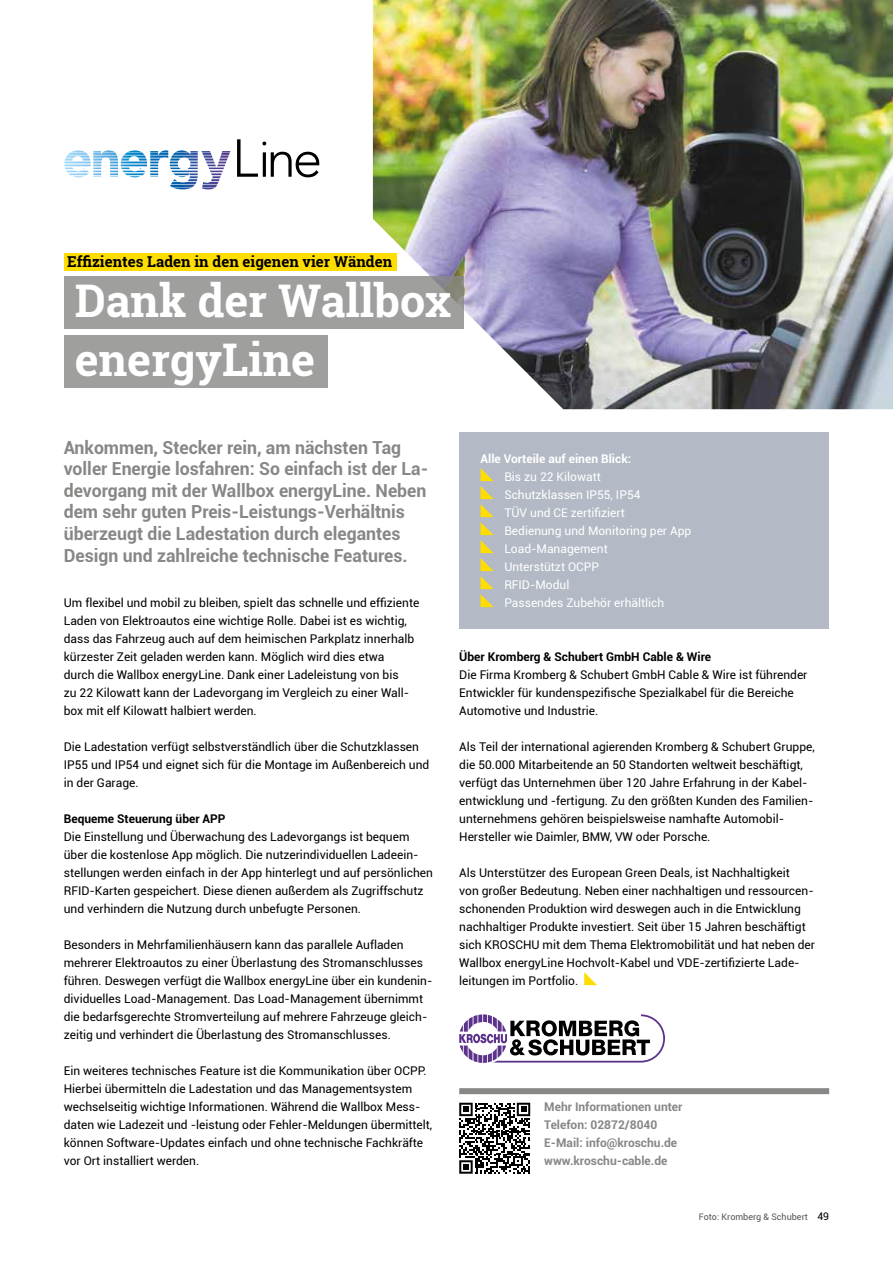
<style>
.page{position:relative;width:893px;height:1263px;background:#fff}
.page>*{position:absolute;margin:0;border:0;box-sizing:border-box;transform-origin:0 0}
.t1{font:700 45px/58.5px "Roboto Slab";color:#fff}
.t2{font:700 18px/21.6px "Roboto";color:#878786}
.t3{font:700 15px "Roboto Slab";color:#000}
.t4{font:12px/18px "Roboto";color:#000}
.t5{font:12px/18px "Roboto";color:#fff}
.t6{font:700 12px/18px "Roboto";color:#878786}
.t7{font:700 12px "Roboto";color:#000}
.t8{font:700 12px "Roboto";color:#fff}
.t9{font:10.5px "Roboto";color:#000}
.t10{font:9px "Roboto";color:#565656}
</style>
<div class="page">
<img style="left:373px;top:0;width:520px;height:409px">
<div style="left:459px;top:1088px;width:370px;height:6px;background:#878786"></div>
<svg style="left:584px;top:972px;width:13px;height:13px"></svg>
<div style="left:64px;top:277px;width:399px;height:52px;background:#9f9f9e"></div>
<div style="left:64px;top:335px;width:263px;height:52px;background:#9f9f9e"></div>
<div style="left:64px;top:253px;width:333px;height:18px;background:#fd0"></div>
<div style="left:459px;top:432px;width:370px;height:196px;background:#b3bac5"></div>
<svg style="left:480px;top:468px;width:14px;height:139px"></svg>
<svg style="left:66px;top:150px;width:164px;height:11px"></svg>
<svg style="left:237px;top:139px;width:82px;height:38px"></svg>
<svg style="left:459px;top:1014px;width:206px;height:49px"></svg>
<svg style="left:459px;top:1103px;width:71px;height:71px"></svg>
<p class="t3" style="left:67px;top:251px;width:326px">Effizientes Laden in den eigenen vier Wänden</p>
<h1 class="t1" style="left:75px;top:271px;width:378px">Dank der Wallbox energyLine</h1>
<p class="t2" style="left:64px;top:436px;width:366px">Ankommen, Stecker rein, am nächsten Tag voller Energie losfahren: So einfach ist der La&shy;devorgang mit der Wallbox energyLine. Neben dem sehr guten Preis-Leistungs-Verhältnis überzeugt die Ladestation durch elegantes Design und zahlreiche technische Features.</p>
<p class="t4" style="left:64px;top:593px;width:357px">Um flexibel und mobil zu bleiben, spielt das schnelle und effiziente Laden von Elektroautos eine wichtige Rolle. Dabei ist es wichtig, dass das Fahrzeug auch auf dem heimischen Parkplatz innerhalb kürzester Zeit geladen werden kann. Möglich wird dies etwa<br>durch die Wallbox energyLine. Dank einer Ladeleistung von bis<br>zu 22 Kilowatt kann der Ladevorgang im Vergleich zu einer Wall&shy;box mit elf Kilowatt halbiert werden.</p>
<p class="t4" style="left:64px;top:737px;width:367px">Die Ladestation verfügt selbstverständlich über die Schutzklassen<br>IP55 und IP54 und eignet sich für die Montage im Außenbereich und in der Garage.</p>
<p class="t7" style="left:64px;top:810px;width:163px">Bequeme Steuerung über APP</p>
<p class="t4" style="left:64px;top:827px;width:371px">Die Einstellung und Überwachung des Ladevorgangs ist bequem über die kostenlose App möglich. Die nutzerindividuellen Ladeein&shy;stellungen werden einfach in der App hinterlegt und auf persönlichen RFID-Karten gespeichert. Diese dienen außerdem als Zugriffschutz und verhindern die Nutzung durch unbefugte Personen.</p>
<p class="t4" style="left:64px;top:935px;width:370px">Besonders in Mehrfamilienhäusern kann das parallele Aufladen mehrerer Elektroautos zu einer Überlastung des Stromanschlusses führen. Deswegen verfügt die Wallbox energyLine über ein kundenin&shy;dividuelles Load-Management. Das Load-Management übernimmt die bedarfsgerechte Stromverteilung auf mehrere Fahrzeuge gleich&shy;zeitig und verhindert die Überlastung des Stromanschlusses.</p>
<p class="t4" style="left:64px;top:1061px;width:370px">Ein weiteres technisches Feature ist die Kommunikation über OCPP.<br>Hierbei übermitteln die Ladestation und das Managementsystem wechselseitig wichtige Informationen. Während die Wallbox Mess&shy;daten wie Ladezeit und -leistung oder Fehler-Meldungen übermittelt, können Software-Updates einfach und ohne technische Fachkräfte vor Ort installiert werden.</p>
<p class="t8" style="left:480px;top:450px;width:152px">Alle Vorteile auf einen Blick:</p>
<p class="t5" style="left:504px;top:467px;width:189px">Bis zu 22 Kilowatt<br>Schutzklassen IP55, IP54<br>TÜV und CE zertifiziert<br>Bedienung und Monitoring per App<br>Load-Management<br>Unterstützt OCPP<br>RFID-Modul<br>Passendes Zubehör erhältlich</p>
<p class="t7" style="left:459px;top:648px;width:253px">Über Kromberg &amp; Schubert GmbH Cable &amp; Wire</p>
<p class="t4" style="left:459px;top:665px;width:350px">Die Firma Kromberg &amp; Schubert GmbH Cable &amp; Wire ist führender<br>Entwickler für kundenspezifische Spezialkabel für die Bereiche<br>Automotive und Industrie.</p>
<p class="t4" style="left:459px;top:737px;width:357px">Als Teil der international agierenden Kromberg &amp; Schubert Gruppe, die 50.000 Mitarbeitende an 50 Standorten weltweit beschäftigt, verfügt das Unternehmen über 120 Jahre Erfahrung in der Kabel&shy;entwicklung und -fertigung. Zu den größten Kunden des Familien&shy;unternehmens gehören beispielsweise namhafte Automobil-Hersteller wie Daimler, BMW, VW oder Porsche.</p>
<p class="t4" style="left:459px;top:863px;width:357px">Als Unterstützer des European Green Deals, ist Nachhaltigkeit<br>von großer Bedeutung. Neben einer nachhaltigen und ressourcen&shy;schonenden Produktion wird deswegen auch in die Entwicklung nachhaltiger Produkte investiert. Seit über 15 Jahren beschäftigt sich KROSCHU mit dem Thema Elektromobilität und hat neben der Wallbox energyLine Hochvolt-Kabel und VDE-zertifizierte Lade&shy;leitungen im Portfolio.</p>
<p class="t6" style="left:544px;top:1097px;width:140px">Mehr Informationen unter<br>Telefon: 02872/8040<br>E-Mail: info@kroschu.de www.kroschu-cable.de</p>
<p class="t10" style="left:699px;top:1210px;width:111px">Foto: Kromberg &amp; Schubert</p>
<p class="t9" style="left:817px;top:1209px;width:13px">49</p>
</div>
